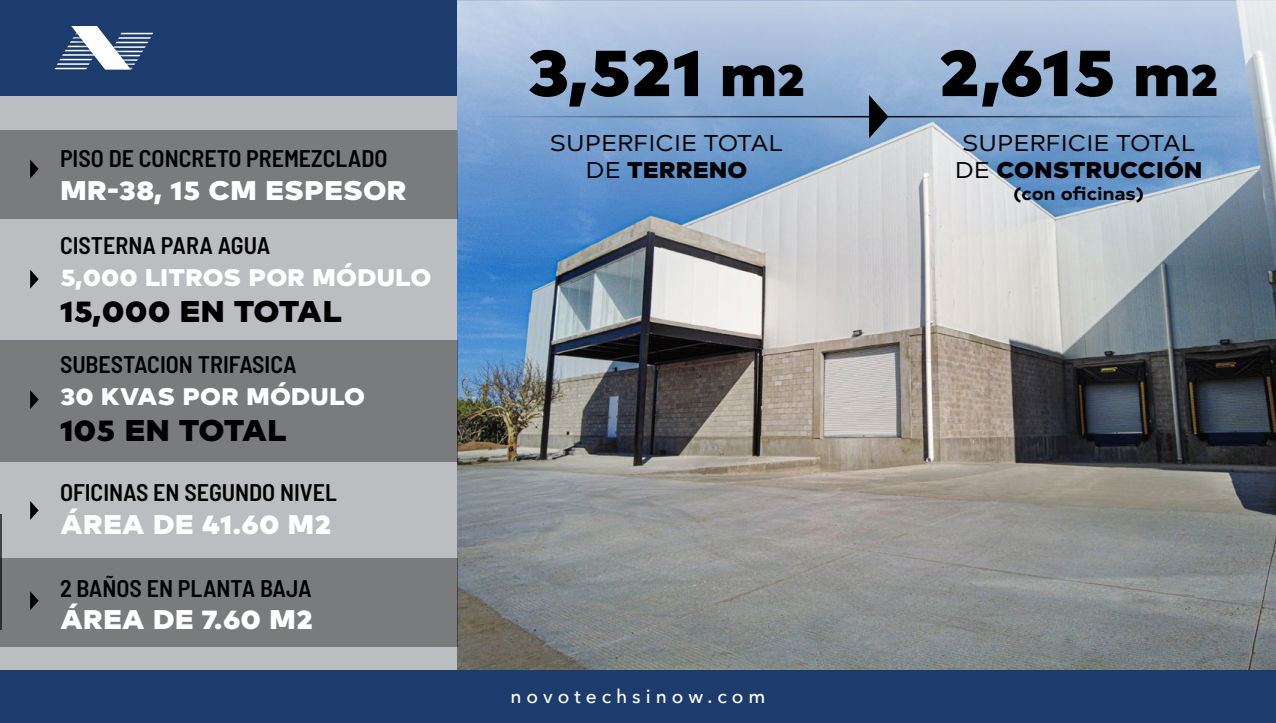
<style>
.page{position:relative;width:1276px;height:723px;background:#fff}
.page>*{position:absolute;margin:0;border:0;box-sizing:border-box;transform-origin:0 0}
.t1{font:900 66.75px "Typold";letter-spacing:-.01em;color:#000;scale:1.07 1}
.t2{font:900 30px "Typold";color:#000;scale:1.07 1}
.t3{font:900 30px "Typold";letter-spacing:-.02em;color:#000;scale:1.07 1}
.t4{font:900 27px "Typold";color:#fff;scale:1.07 1}
.t5{font:600 semi-condensed 24px "Barlow";color:#000}
.t6{font:900 24px "Typold";color:#fff;scale:1.07 1}
.t7{font:22.8px "Typold Book 500";color:#000;scale:1.07 1}
.t8{font:900 22.8px "Typold";color:#000;scale:1.07 1}
.t9{font:500 19.05px "Avenir Next";letter-spacing:.26em;color:#fff}
.t10{font:700 18px "Typold";color:#000;scale:1.07 1}
.s1{font-size:58.95px}
.s2{font-size:45.45px}
.s3{font-family:"Typold Book 500";font-weight:400}
</style>
<div class="page">
<div style="left:0;top:96px;width:458px;height:574px;background:#bbbdc0"></div>
<div style="left:0;top:0;width:458px;height:96px;background:#1b3c6c"></div>
<img style="left:131px;top:33px;width:22px;height:36px">
<img style="left:54px;top:41px;width:17px;height:28px">
<svg style="left:71px;top:26px;width:60px;height:44px"></svg>
<img style="left:458px;top:279px;width:818px;height:391px">
<div style="left:0;top:131px;width:458px;height:88px;background:#797b7c"></div>
<div style="left:0;top:340px;width:458px;height:122px;background:#797b7c"></div>
<div style="left:0;top:558px;width:458px;height:89px;background:#797b7c"></div>
<svg style="left:30px;top:159px;width:9px;height:20px"></svg>
<svg style="left:30px;top:270px;width:9px;height:19px"></svg>
<svg style="left:30px;top:390px;width:9px;height:19px"></svg>
<svg style="left:30px;top:501px;width:9px;height:19px"></svg>
<svg style="left:30px;top:591px;width:9px;height:19px"></svg>
<svg style="left:458px;top:1px;width:818px;height:278px;background:#99b2cf"></svg>
<svg style="left:869px;top:95px;width:19px;height:43px"></svg>
<hr style="left:483px;top:116px;width:762px;height:1px;background:#000">
<hr style="left:0;top:514px;width:2px;height:116px;background:#414042">
<div style="left:0;top:670px;width:1276px;height:53px;background:#1b3c6c"></div>
<p class="t5" style="left:60px;top:143px;width:329px">PISO DE CONCRETO PREMEZCLADO</p>
<p class="t4" style="left:60px;top:167px;width:325px">MR-38, 15 CM ESPESOR</p>
<p class="t5" style="left:60px;top:230px;width:212px">CISTERNA PARA AGUA</p>
<p class="t6" style="left:60px;top:257px;width:348px">5,000 LITROS POR MÓDULO</p>
<p class="t2" style="left:60px;top:285px;width:265px">15,000 EN TOTAL</p>
<p class="t5" style="left:60px;top:349px;width:238px">SUBESTACION TRIFASICA</p>
<p class="t6" style="left:60px;top:376px;width:287px">30 KVAS POR MÓDULO</p>
<p class="t3" style="left:60px;top:404px;width:213px">105 EN TOTAL</p>
<p class="t5" style="left:60px;top:477px;width:278px">OFICINAS EN SEGUNDO NIVEL</p>
<p class="t4" style="left:60px;top:500px;width:255px">ÁREA DE 41.60 M2</p>
<p class="t5" style="left:60px;top:573px;width:253px">2 BAÑOS EN PLANTA BAJA</p>
<p class="t4" style="left:60px;top:596px;width:238px">ÁREA DE 7.60 M2</p>
<h1 class="t1" style="left:527px;top:15px;width:262px">3,521 <span class="s1">m</span><span class="s2">2</span></h1>
<p class="t7" style="left:550px;top:126px;width:219px">SUPERFICIE TOTAL</p>
<p class="t8" style="left:585px;top:150px;width:152px"><span class="s3">DE</span> TERRENO</p>
<p class="t9" style="left:510px;top:680px;width:256px">novotechsinow.com</p>
<h1 class="t1" style="left:938px;top:15px;width:264px">2,615 <span class="s1">m</span><span class="s2">2</span></h1>
<p class="t7" style="left:962px;top:126px;width:219px">SUPERFICIE TOTAL</p>
<p class="t8" style="left:955px;top:150px;width:233px"><span class="s3">DE</span> CONSTRUCCIÓN</p>
<p class="t10" style="left:1013px;top:179px;width:124px">(con oficinas)</p>
</div>
